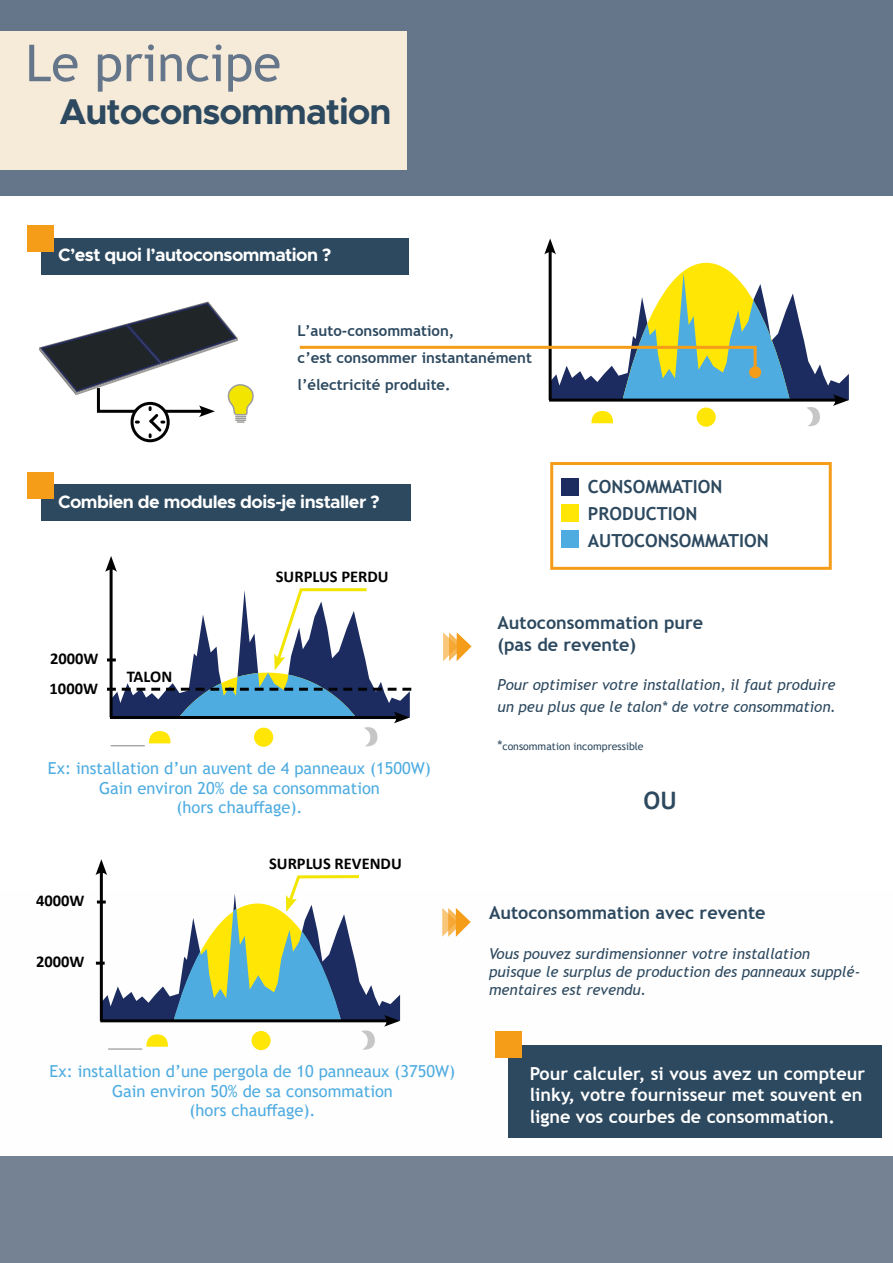
<style>
.page{position:relative;width:893px;height:1263px;background:#fff}
.page>*{position:absolute;margin:0;border:0;box-sizing:border-box;transform-origin:0 0}
.t1{font:51px "Trebuchet MS";color:#65768b}
.t2{font:700 36px "Metropolis";letter-spacing:-.03em;color:#2d495f}
.t3{font:700 24px "Trebuchet MS";color:#2d495f}
.t4{font:700 18px/27px "Trebuchet MS";color:#2d495f}
.t5{font:700 18px/21.6px "Trebuchet MS";color:#fff}
.t6{font:700 18px "Metropolis";letter-spacing:-.03em;color:#fff}
.t7{font:16.5px/19.8px "Trebuchet MS";color:#4eace1;text-align:center}
.t8{font:700 16.5px "Calibri";color:#020203}
.t9{font:italic 15px/18px "Trebuchet MS";color:#2d495f}
.t10{font:700 15px/27px "Trebuchet MS";color:#2d495f}
.t11{font:10.5px "Trebuchet MS";color:#2d495f}
.s1{font-size:13.5px}
</style>
<div class="page">
<div style="left:0;top:0;width:893px;height:196px;background:#65768b"></div>
<div style="left:0;top:32px;width:406px;height:138px;background:#f6ebd9"></div>
<div style="left:0;top:1157px;width:893px;height:106px;background:#748294"></div>
<div style="left:41px;top:238px;width:367px;height:36px;background:#2d495f"></div>
<div style="left:28px;top:225px;width:26px;height:27px;background:#f59d19"></div>
<hr style="left:549px;top:249px;width:3px;height:151px;background:#020203">
<svg style="left:544px;top:238px;width:12px;height:17px"></svg>
<div style="left:562px;top:478px;width:17px;height:17px;background:#1c2c60"></div>
<div style="left:562px;top:505px;width:17px;height:17px;background:#ffe604"></div>
<div style="left:562px;top:531px;width:17px;height:17px;background:#4eace1"></div>
<div style="left:41px;top:485px;width:369px;height:36px;background:#2d495f"></div>
<div style="left:28px;top:472px;width:26px;height:26px;background:#f59d19"></div>
<svg style="left:132px;top:403px;width:36px;height:38px"></svg>
<div style="left:131px;top:402px;width:39px;height:40px;border:3px solid #020203;border-radius:50%"></div>
<svg style="left:39px;top:302px;width:215px;height:135px"></svg>
<svg style="left:297px;top:263px;width:552px;height:164px"></svg>
<div style="left:749px;top:366px;width:12px;height:12px;background:#f59d19;border-radius:50%"></div>
<hr style="left:110px;top:566px;width:3px;height:151px;background:#020203">
<svg style="left:105px;top:556px;width:12px;height:16px"></svg>
<svg style="left:107px;top:587px;width:304px;height:160px"></svg>
<svg style="left:95px;top:859px;width:305px;height:192px"></svg>
<div style="left:509px;top:1045px;width:373px;height:92px;background:#2d495f"></div>
<div style="left:495px;top:1031px;width:27px;height:27px;background:#f59d19"></div>
<div style="left:550px;top:462px;width:282px;height:108px;border:3px solid #f59d19"></div>
<svg style="left:443px;top:632px;width:29px;height:29px"></svg>
<svg style="left:442px;top:908px;width:29px;height:29px"></svg>
<h1 class="t1" style="left:26px;top:31px;width:257px">Le principe</h1>
<h2 class="t2" style="left:60px;top:89px;width:334px">Autoconsommation</h2>
<p class="t6" style="left:58px;top:244px;width:275px">C’est quoi l’autoconsommation ?</p>
<p class="t10" style="left:298px;top:318px;width:236px">L’auto-consommation,<br>c’est consommer instantanément l’électricité produite.</p>
<p class="t6" style="left:58px;top:490px;width:323px">Combien de modules dois-je installer ?</p>
<p class="t8" style="left:276px;top:565px;width:114px">SURPLUS PERDU</p>
<p class="t4" style="left:588px;top:473px;width:182px">CONSOMMATION<br>PRODUCTION<br>AUTOCONSOMMATION</p>
<p class="t8" style="left:50px;top:647px;width:50px">2000W</p>
<p class="t8" style="left:50px;top:677px;width:50px">1000W</p>
<p class="t8" style="left:127px;top:664px;width:47px">TALON</p>
<p class="t7" style="left:48px;top:758px;width:384px">Ex: installation d’un auvent de 4 panneaux (1500W)<br>Gain environ 20% de sa consommation<br>(hors chauffage).</p>
<p class="t8" style="left:36px;top:889px;width:50px">4000W</p>
<p class="t8" style="left:36px;top:950px;width:50px">2000W</p>
<p class="t8" style="left:269px;top:852px;width:134px">SURPLUS REVENDU</p>
<p class="t7" style="left:50px;top:1061px;width:407px">Ex: installation d’une pergola de 10 panneaux (3750W)<br>Gain environ 50% de sa consommation<br>(hors chauffage).</p>
<p class="t4" style="left:497px;top:612px;width:207px;line-height:21.6px">Autoconsommation pure (pas de revente)</p>
<p class="t9" style="left:497px;top:674px;width:340px;line-height:21.6px">Pour optimiser votre installation, il faut produire un peu plus que le talon* de votre consommation.</p>
<p class="t11" style="left:497px;top:739px;width:148px"><span class="s1">*</span>consommation incompressible</p>
<h3 class="t3" style="left:643px;top:786px;width:35px">OU</h3>
<p class="t4" style="left:489px;top:899px;width:278px">Autoconsommation avec revente</p>
<p class="t9" style="left:489px;top:945px;width:373px">Vous pouvez surdimensionner votre installation puisque le surplus de production des panneaux supplé&shy;mentaires est revendu.</p>
<p class="t5" style="left:530px;top:1063px;width:337px">Pour calculer, si vous avez un compteur linky, votre fournisseur met souvent en ligne vos courbes de consommation.</p>
</div>
